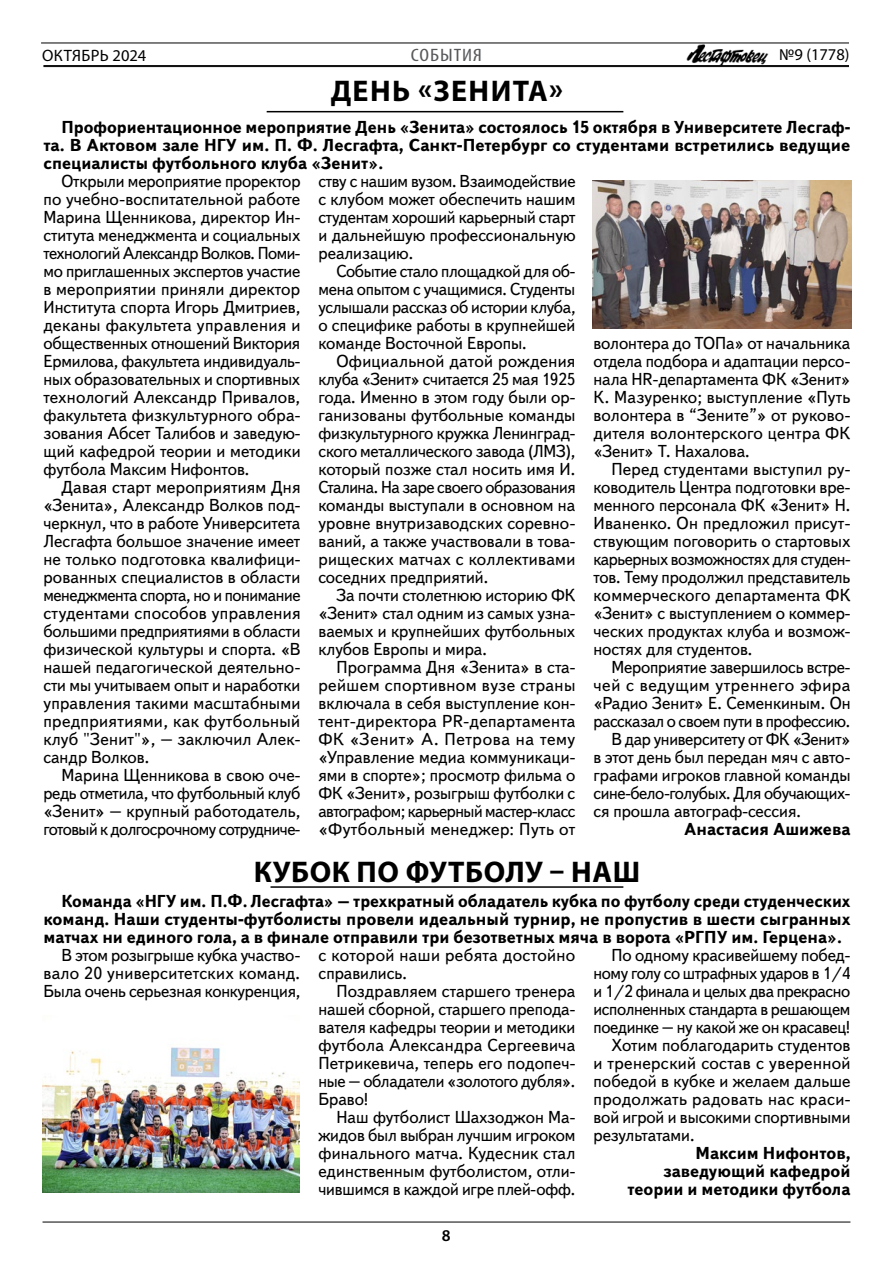
<style>
.page{position:relative;width:893px;height:1263px;background:#fff}
.page>*{position:absolute;margin:0;border:0;box-sizing:border-box;transform-origin:0 0}
.t1{font:700 30px "Myriad Pro";letter-spacing:.02em;color:#000}
.t2{font:700 30px "Myriad Pro";letter-spacing:.045em;color:#000}
.t3{font:condensed 18px "Myriad Pro";letter-spacing:.045em;color:#58595b;scale:1.2 1}
.t4{font:17.25px/18px "Text";color:#000;text-align:justify}
.t5{font:700 17.25px/18px "Text";color:#000;text-align:justify}
.t6{font:17.25px "Text";letter-spacing:-.02em;color:#000;scale:.96 1}
.t7{font:17.25px/18px "Text";color:#000;text-align:justify;scale:.96 1}
.t8{font:17.25px "Text";letter-spacing:.02em;color:#000}
.t9{font:17.25px "Text";letter-spacing:-.02em;color:#000}
.t10{font:17.25px "Text";letter-spacing:.035em;color:#000}
.t11{font:16.5px "Myriad Pro";letter-spacing:.01em;color:#000}
.t12{font:600 16.5px "Myriad Pro";color:#000}
</style>
<div class="page">
<img style="left:687px;top:44px;width:81px;height:21px">
<hr style="left:43px;top:65px;width:806px;height:1px;background:#000">
<hr style="left:43px;top:66px;width:806px;height:1px;background:#000">
<hr style="left:41px;top:43px;width:808px;height:1px;background:#000">
<hr style="left:43px;top:1222px;width:807px;height:1px;background:#000">
<hr style="left:267px;top:111px;width:356px;height:1px;background:#000">
<hr style="left:270px;top:886px;width:353px;height:2px;background:#000">
<img style="left:43px;top:1047px;width:257px;height:145px">
<img style="left:592px;top:181px;width:259px;height:147px">
<p class="t3" style="left:411px;top:44px;width:61px">СОБЫТИЯ</p>
<h1 class="t2" style="left:331px;top:71px;width:234px">ДЕНЬ «ЗЕНИТА»</h1>
<p class="t5" style="left:43px;top:119px;width:808px;text-indent:18px">Профориентационное мероприятие День «Зенита» состоялось 15 октября в Университете Лесгаф&shy;та. В Актовом зале НГУ им. П. Ф. Лесгафта, Санкт-Петербург со студентами встретились ведущие специалисты футбольного клуба «Зенит».</p>
<p class="t4" style="left:43px;top:173px;width:259px;text-indent:18px">Открыли мероприятие проректор по учебно-воспитательной работе Марина Щенникова, директор Ин&shy;ститута менеджмента и социальных технологий Александр Волков. Поми&shy;мо приглашенных экспертов участие в мероприятии приняли директор Института спорта Игорь Дмитриев, деканы факультета управления и общественных отношений Виктория Ермилова, факультета индивидуаль&shy;ных образовательных и спортивных технологий Александр Привалов, факультета физкультурного обра&shy;зования Абсет Талибов и заведую&shy;щий кафедрой теории и методики футбола Максим Нифонтов.</p>
<p class="t4" style="left:43px;top:479px;width:259px;text-indent:18px">Давая старт мероприятиям Дня «Зенита», Александр Волков под&shy;черкнул, что в работе Университета Лесгафта большое значение имеет не только подготовка квалифици&shy;рованных специалистов в области менеджмента спорта, но и понимание студентами способов управления большими предприятиями в области физической культуры и спорта. «В нашей педагогической деятельно&shy;сти мы учитываем опыт и наработки управления такими масштабными предприятиями, как футбольный клуб "Зенит"», – заключил Алек&shy;сандр Волков.</p>
<p class="t4" style="left:43px;top:767px;width:259px;text-indent:18px">Марина Щенникова в свою оче&shy;редь отметила, что футбольный клуб «Зенит» – крупный работодатель, готовый к долгосрочному сотрудниче-</p>
<p class="t11" style="left:42px;top:45px;width:106px">ОКТЯБРЬ 2024</p>
<p class="t11" style="left:779px;top:44px;width:72px">№9 (1778)</p>
<p class="t4" style="left:318px;top:173px;width:259px">ству с нашим вузом. Взаимодействие с клубом может обеспечить нашим студентам хороший карьерный старт и дальнейшую профессиональную реализацию.</p>
<p class="t7" style="left:318px;top:263px;width:269px;text-indent:18px">Событие стало площадкой для об&shy;мена опытом с учащимися. Студенты услышали рассказ об истории клуба, о специфике работы в крупнейшей команде Восточной Европы.</p>
<p class="t4" style="left:318px;top:353px;width:259px;text-indent:18px">Официальной датой рождения клуба «Зенит» считается 25 мая 1925 года. Именно в этом году были ор&shy;ганизованы футбольные команды физкультурного кружка Ленинград&shy;ского металлического завода (ЛМЗ), который позже стал носить имя И.<br>Сталина. На заре своего образования команды выступали в основном на уровне внутризаводских соревно&shy;ваний, а также участвовали в това&shy;рищеских матчах с коллективами соседних предприятий.</p>
<p class="t4" style="left:318px;top:587px;width:259px;text-indent:18px">За почти столетнюю историю ФК «Зенит» стал одним из самых узна&shy;ваемых и крупнейших футбольных клубов Европы и мира.</p>
<p class="t4" style="left:318px;top:659px;width:259px;text-indent:18px">Программа Дня «Зенита» в ста&shy;рейшем спортивном вузе страны включала в себя выступление кон&shy;тент-директора PR-департамента ФК «Зенит» А. Петрова на тему «Управление медиа коммуникаци&shy;ями в спорте»; просмотр фильма о ФК «Зенит», розыгрыш футболки с автографом; карьерный мастер-класс «Футбольный менеджер: Путь от</p>
<p class="t4" style="left:593px;top:335px;width:258px">волонтера до ТОПа» от начальника отдела подбора и адаптации персо&shy;нала HR-департамента ФК «Зенит» К. Мазуренко; выступление «Путь волонтера в “Зените”» от руково&shy;дителя волонтерского центра ФК «Зенит» Т. Нахалова.</p>
<p class="t4" style="left:593px;top:461px;width:259px;text-indent:18px">Перед студентами выступил ру&shy;ководитель Центра подготовки вре&shy;менного персонала ФК «Зенит» Н.<br>Иваненко. Он предложил присут&shy;ствующим поговорить о стартовых карьерных возможностях для студен&shy;тов. Тему продолжил представитель коммерческого департамента ФК «Зенит» с выступлением о коммер&shy;ческих продуктах клуба и возмож&shy;ностях для студентов.</p>
<p class="t4" style="left:611px;top:659px;width:241px">Мероприятие завершилось встре-</p>
<p class="t10" style="left:593px;top:675px;width:259px">чей с ведущим утреннего эфира</p>
<p class="t4" style="left:593px;top:695px;width:259px">«Радио Зенит» Е. Семенкиным. Он</p>
<p class="t6" style="left:593px;top:711px;width:269px">рассказал о своем пути в профессию.</p>
<p class="t4" style="left:611px;top:731px;width:241px">В дар университету от ФК «Зенит»</p>
<p class="t4" style="left:593px;top:749px;width:258px">в этот день был передан мяч с авто-</p>
<p class="t4" style="left:593px;top:767px;width:258px">графами игроков главной команды</p>
<p class="t6" style="left:593px;top:783px;width:269px">сине-бело-голубых. Для обучающих-</p>
<p class="t4" style="left:593px;top:803px;width:209px">ся прошла автограф-сессия.</p>
<p class="t5" style="left:684px;top:821px;width:168px">Анастасия Ашижева</p>
<h1 class="t1" style="left:254px;top:852px;width:388px">КУБОК ПО ФУТБОЛУ – НАШ</h1>
<p class="t5" style="left:43px;top:893px;width:808px;text-indent:18px">Команда «НГУ им. П.Ф. Лесгафта» – трехкратный обладатель кубка по футболу среди студенческих команд. Наши студенты-футболисты провели идеальный турнир, не пропустив в шести сыгранных матчах ни единого гола, а в финале отправили три безответных мяча в ворота «РГПУ им. Герцена».</p>
<p class="t4" style="left:43px;top:947px;width:258px;text-indent:18px">В этом розыгрыше кубка участво&shy;вало 20 университетских команд.<br>Была очень серьезная конкуренция,</p>
<p class="t4" style="left:318px;top:947px;width:258px">с которой наши ребята достойно справились.</p>
<p class="t4" style="left:611px;top:947px;width:241px">По одному красивейшему побед-</p>
<p class="t6" style="left:593px;top:963px;width:269px">ному голу со штрафных ударов в 1/4</p>
<p class="t6" style="left:593px;top:981px;width:269px">и 1/2 финала и целых два прекрасно</p>
<p class="t6" style="left:593px;top:999px;width:269px">исполненных стандарта в решающем</p>
<p class="t9" style="left:593px;top:1017px;width:258px">поединке – ну какой же он красавец!</p>
<p class="t4" style="left:611px;top:1037px;width:240px">Хотим поблагодарить студентов</p>
<p class="t8" style="left:593px;top:1053px;width:259px">и тренерский состав с уверенной</p>
<p class="t4" style="left:593px;top:1073px;width:258px">победой в кубке и желаем дальше</p>
<p class="t8" style="left:593px;top:1089px;width:258px">продолжать радовать нас краси-</p>
<p class="t4" style="left:593px;top:1109px;width:259px">вой игрой и высокими спортивными</p>
<p class="t4" style="left:593px;top:1127px;width:103px">результатами.</p>
<p class="t5" style="left:627px;top:1145px;width:224px;text-align:right">Максим Нифонтов, заведующий кафедрой теории и методики футбола</p>
<p class="t4" style="left:318px;top:983px;width:258px;text-indent:18px">Поздравляем старшего тренера нашей сборной, старшего препода&shy;вателя кафедры теории и методики футбола Александра Сергеевича Петрикевича, теперь его подопеч&shy;ные – обладатели «золотого дубля».<br>Браво!</p>
<p class="t4" style="left:318px;top:1109px;width:259px;text-indent:18px">Наш футболист Шахзоджон Ма&shy;жидов был выбран лучшим игроком финального матча. Кудесник стал единственным футболистом, отли&shy;чившимся в каждой игре плей-офф.</p>
<p class="t12" style="left:442px;top:1225px;width:10px">8</p>
</div>
